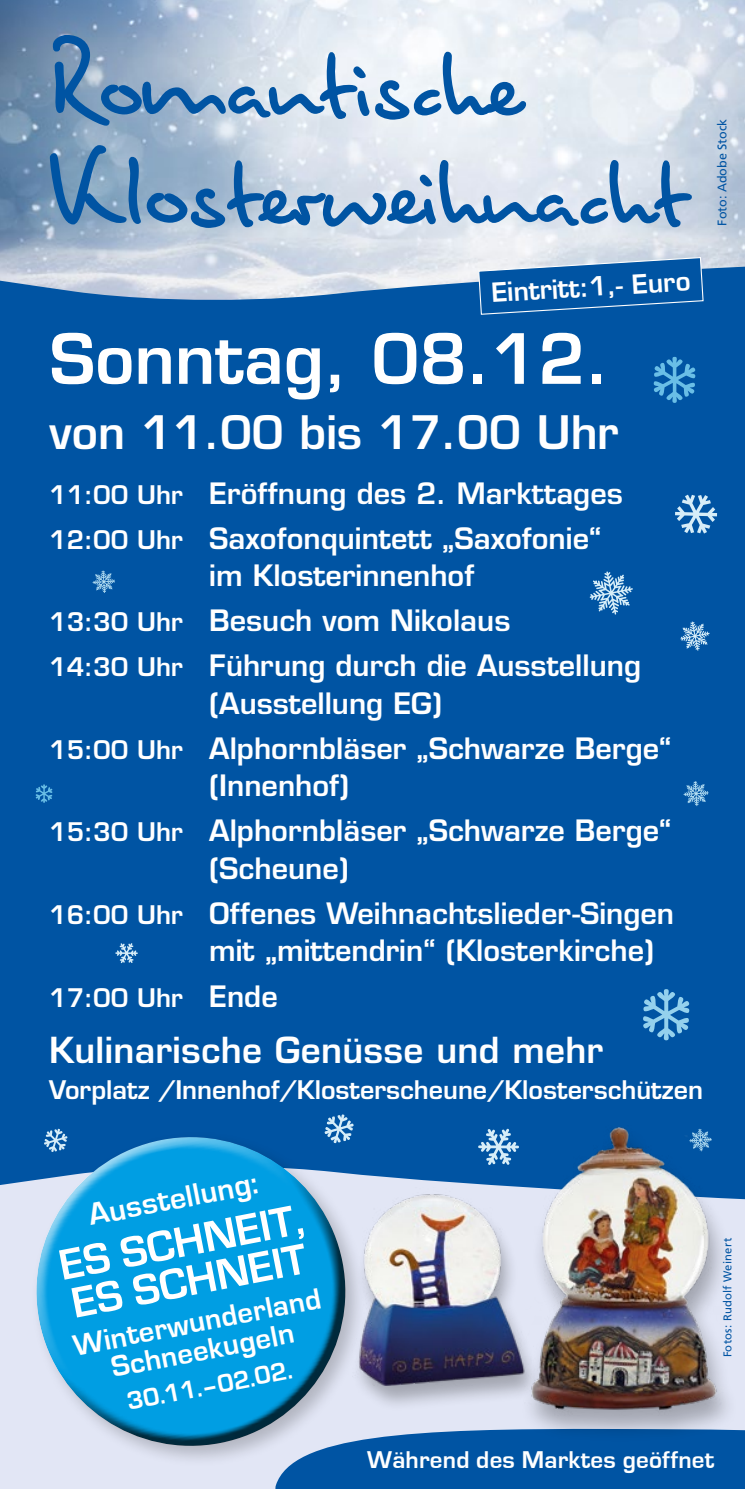
<style>
.page{position:relative;width:745px;height:1489px;background:#fff}
.page>*{position:absolute;margin:0;border:0;box-sizing:border-box;transform-origin:0 0}
.t1{font:101.75px/108.2px "Brouet Handwriting";letter-spacing:.025em;color:#0054a3}
.t2{font:600 67.5px "Eurostile LT Std";color:#fff}
.t3{font:600 45px "Eurostile LT Std";color:#fff}
.t4{font:700 44.5px/39.5px "Eurostile";color:#fff}
.t5{font:600 35px "Eurostile LT Std";letter-spacing:.01em;color:#fff}
.t6{font:700 31.75px "Eurostile";color:#fff}
.t7{font:700 30.5px/28.5px "Eurostile";color:#fff;text-align:center}
.t8{font:600 28.75px/45px "Eurostile LT Std";color:#fff}
.t9{font:700 26.25px "Eurostile";color:#fff}
.t10{font:600 25.75px "Eurostile";color:#fff}
.t11{font:600 25px "Eurostile LT Std";color:#fff}
.t12{font:700 25px "Eurostile";letter-spacing:.01em;color:#fff}
.t13{font:12.5px "Frutiger";color:#0054a3}
.t14{font:11.25px "Frutiger";letter-spacing:.02em;color:#0054a3}
.s1{font-size:25px}
.s2{font-size:28.75px}
</style>
<div class="page">
<div style="left:0;top:211px;width:744px;height:1277px;background:#0054a3"></div>
<svg style="left:0;top:1164px;width:744px;height:324px;fill:#e2e6f5"></svg>
<img style="left:0;top:0;width:744px;height:302px">
<svg style="left:52px;top:34px;width:475px;height:93px"></svg>
<svg style="left:49px;top:144px;width:643px;height:85px"></svg>
<svg style="left:477px;top:256px;width:226px;height:59px"></svg>
<svg style="left:478px;top:1128px;width:41px;height:36px"></svg>
<svg style="left:115px;top:943px;width:23px;height:20px"></svg>
<svg style="left:643px;top:989px;width:46px;height:51px"></svg>
<svg style="left:653px;top:356px;width:42px;height:47px"></svg>
<svg style="left:36px;top:784px;width:16px;height:19px"></svg>
<svg style="left:344px;top:1115px;width:7px;height:8px"></svg>
<svg style="left:92px;top:570px;width:23px;height:23px"></svg>
<svg style="left:683px;top:781px;width:25px;height:25px"></svg>
<svg style="left:680px;top:621px;width:29px;height:29px"></svg>
<svg style="left:589px;top:571px;width:43px;height:43px"></svg>
<svg style="left:675px;top:494px;width:41px;height:39px"></svg>
<svg style="left:0;top:1114px;width:344px;height:285px"></svg>
<svg style="left:28px;top:1162px;width:357px;height:312px;fill:#009ee3"></svg>
<svg style="left:264px;top:1428px;width:480px;height:60px"></svg>
<div style="left:351px;top:1195px;width:190px;height:216px;background:#000;opacity:.28"></div>
<img style="left:352px;top:1187px;width:167px;height:197px">
<div style="left:519px;top:1128px;width:220px;height:315px;background:#000;opacity:.28"></div>
<img style="left:522px;top:1127px;width:200px;height:287px">
<h1 class="t1" style="left:50px;top:27px;width:637px">Romantische<br>Klosterweihnacht</h1>
<p class="t13" style="left:714px;top:226px;width:108px;rotate:-90deg">Foto: Adobe Stock</p>
<p class="t10" style="left:490px;top:276px;width:201px;rotate:-3deg">Eintritt:1,- Euro</p>
<h2 class="t2" style="left:50px;top:317px;width:561px">Sonntag, 08.12.</h2>
<h3 class="t3" style="left:50px;top:404px;width:570px">von 11.00 bis 17.00 Uhr</h3>
<p class="t8" style="left:49px;top:470px;width:575px"><span class="s1">11:00 Uhr</span> Eröffnung des 2. Markttages<br><span class="s1">12:00 Uhr</span> Saxofonquintett „Saxofonie“</p>
<p class="t8" style="left:49px;top:553px;width:593px;text-indent:160px">im Klosterinnenhof<br><span class="s1">13:30 Uhr</span> Besuch vom Nikolaus<br><span class="s1">14:30 Uhr</span> Führung durch die Ausstellung</p>
<p class="t8" style="left:49px;top:680px;width:623px;text-indent:160px">(Ausstellung EG)<br><span class="s1">15:00 Uhr</span> Alphornbläser „Schwarze Berge“</p>
<p class="t8" style="left:49px;top:763px;width:623px;text-indent:160px">(Innenhof)<br><span class="s1">15:30 Uhr</span> Alphornbläser „Schwarze Berge“</p>
<p class="t8" style="left:49px;top:845px;width:626px;text-indent:160px">(Scheune)<br><span class="s1">16:00 Uhr</span> Offenes Weihnachtslieder-Singen</p>
<p class="t8" style="left:209px;top:928px;width:446px">mit „mittendrin“ (Klosterkirche)</p>
<p class="t11" style="left:49px;top:981px;width:230px">17:00 Uhr <span class="s2">Ende</span></p>
<p class="t5" style="left:49px;top:1028px;width:555px">Kulinarische Genüsse und mehr</p>
<p class="t11" style="left:49px;top:1074px;width:655px">Vorplatz /Innenhof/Klosterscheune/Klosterschützen</p>
<p class="t6" style="left:86px;top:1198px;width:173px;rotate:-11deg">Ausstellung:</p>
<h3 class="t4" style="left:56px;top:1246px;width:249px;rotate:-11deg">ES SCHNEIT,<br>ES SCHNEIT</h3>
<p class="t7" style="left:71px;top:1332px;width:253px;rotate:-11deg">Winterwunderland<br>Schneekugeln</p>
<p class="t9" style="left:124px;top:1387px;width:169px;rotate:-11deg">30.11.–02.02.</p>
<p class="t14" style="left:720px;top:1357px;width:121px;rotate:-90deg">Fotos: Rudolf Weinert</p>
<p class="t12" style="left:367px;top:1446px;width:348px">Während des Marktes geöffnet</p>
</div>
